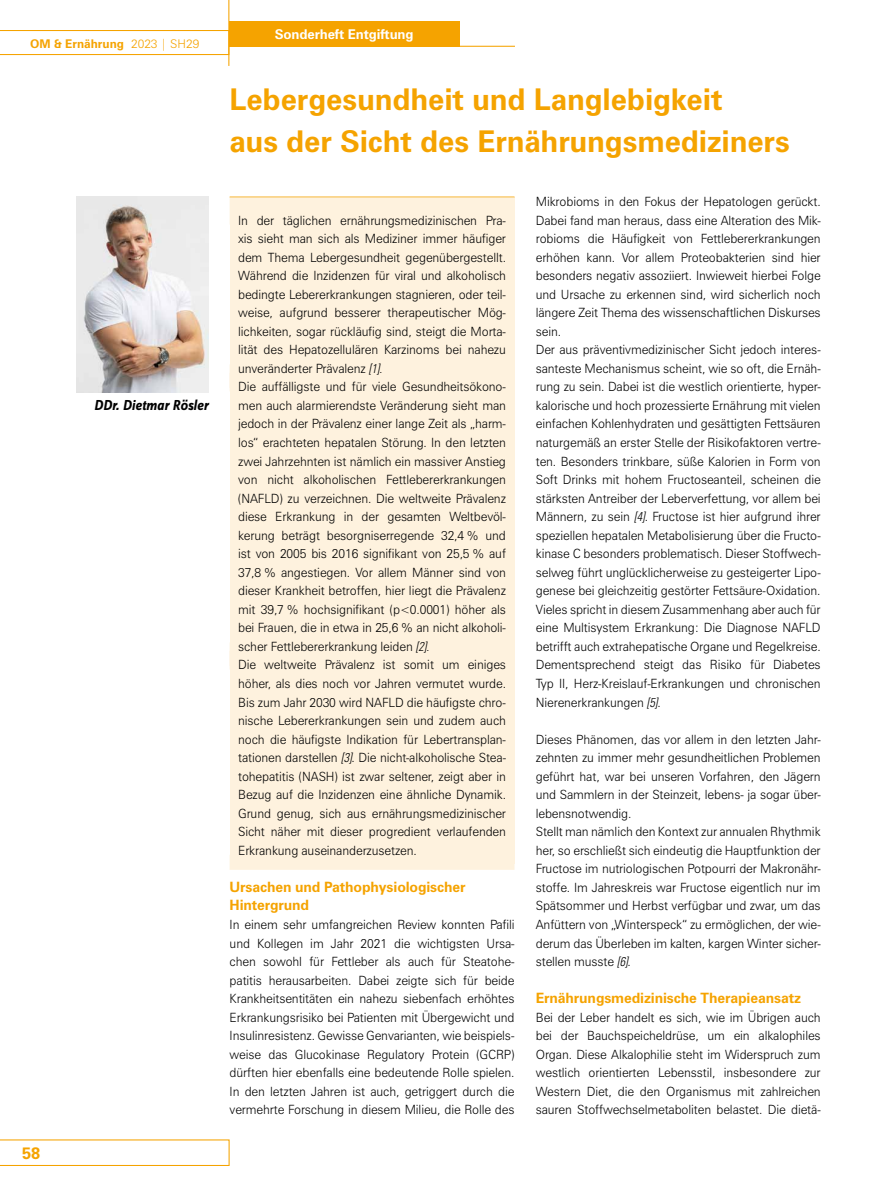
<style>
.page{position:relative;width:893px;height:1191px;background:#fff}
.page>*{position:absolute;margin:0;border:0;box-sizing:border-box;transform-origin:0 0}
.t1{font:700 30px/42px "Zurich BT";letter-spacing:-.005em;color:#f5a300}
.t2{font:700 16.5px "Zurich BT";color:#f5a300}
.t3{font:italic 700 15px "Zine Sans Dis";color:#000;scale:.95 1}
.t4{font:700 14.25px/18.6px "Zurich BT";letter-spacing:-.01em;color:#f5a300}
.t5{font:700 13.5px "Zurich BT";letter-spacing:-.01em;color:#fff}
.t6{font:300 12.75px/18.6px "Zurich BT";letter-spacing:-.01em;color:#000;scale:.95 1}
.t7{font:700 12px "Zurich BT";color:#f5a300}
.s1{font-weight:300}
.s2{font-family:"Univers";font-style:italic;font-stretch:condensed}
</style>
<div class="page">
<hr style="left:228px;top:0;width:1px;height:66px;background:#f5a300">
<hr style="left:457px;top:46px;width:58px;height:1px;background:#f5a300">
<div style="left:229px;top:21px;width:230px;height:26px;background:#f5a300"></div>
<svg style="left:0;top:30px;width:229px;height:25px"></svg>
<div style="left:230px;top:197px;width:284px;height:667px;background:#fef2de"></div>
<div style="left:230px;top:855px;width:284px;height:15px;background:#fef2de"></div>
<img style="left:77px;top:197px;width:131px;height:196px">
<svg style="left:0;top:1139px;width:230px;height:27px"></svg>
<p class="t7" style="left:30px;top:36px;width:171px">OM &amp; Ernährung <span class="s1">2023 | SH29</span></p>
<p class="t3" style="left:94px;top:397px;width:122px">DDr. Dietmar Rösler</p>
<p class="t2" style="left:22px;top:1143px;width:20px">58</p>
<p class="t5" style="left:275px;top:26px;width:140px">Sonderheft Entgiftung</p>
<h1 class="t1" style="left:229px;top:78px;width:562px">Lebergesundheit und Langlebigkeit<br>aus der Sicht des Ernährungsmediziners</h1>
<p class="t6" style="left:238px;top:211px;width:284px">In der täglichen ernährungsmedizinischen Pra&shy;xis sieht man sich als Mediziner immer häufiger dem Thema Lebergesundheit gegenübergestellt.<br>Während die Inzidenzen für viral und alkoholisch bedingte Lebererkrankungen stagnieren, oder teil&shy;weise, aufgrund besserer therapeutischer Mög&shy;lichkeiten, sogar rückläufig sind, steigt die Morta&shy;lität des Hepatozellulären Karzinoms bei nahezu unveränderter Prävalenz <span class="s2">[1].<br></span>Die auffälligste und für viele Gesundheitsökono&shy;men auch alarmierendste Veränderung sieht man jedoch in der Prävalenz einer lange Zeit als „harm&shy;los“ erachteten hepatalen Störung. In den letzten zwei Jahrzehnten ist nämlich ein massiver Anstieg von nicht alkoholischen Fettlebererkrankungen (NAFLD) zu verzeichnen. Die weltweite Prävalenz diese Erkrankung in der gesamten Weltbevöl&shy;kerung beträgt besorgniserregende 32,4 % und ist von 2005 bis 2016 signifikant von 25,5 % auf 37,8 % angestiegen. Vor allem Männer sind von dieser Krankheit betroffen, hier liegt die Prävalenz mit 39,7 % hochsignifikant (p&lt;0.0001) höher als bei Frauen, die in etwa in 25,6 % an nicht alkoholi&shy;scher Fettlebererkrankung leiden <span class="s2">[2].<br></span>Die weltweite Prävalenz ist somit um einiges höher, als dies noch vor Jahren vermutet wurde.<br>Bis zum Jahr 2030 wird NAFLD die häufigste chro&shy;nische Lebererkrankungen sein und zudem auch noch die häufigste Indikation für Lebertransplan&shy;tationen darstellen <span class="s2">[3]</span>. Die nicht-alkoholische Stea&shy;tohepatitis (NASH) ist zwar seltener, zeigt aber in Bezug auf die Inzidenzen eine ähnliche Dynamik.<br>Grund genug, sich aus ernährungsmedizinischer Sicht näher mit dieser progredient verlaufenden Erkrankung auseinanderzusetzen.</p>
<p class="t4" style="left:230px;top:877px;width:237px">Ursachen und Pathophysiologischer<br>Hintergrund</p>
<p class="t6" style="left:230px;top:915px;width:301px;text-align:justify">In einem sehr umfangreichen Review konnten Pafili und Kollegen im Jahr 2021 die wichtigsten Ursa&shy;chen sowohl für Fettleber als auch für Steatohe&shy;patitis herausarbeiten. Dabei zeigte sich für beide Krankheitsentitäten ein nahezu siebenfach erhöhtes Erkrankungsrisiko bei Patienten mit Übergewicht und Insulinresistenz. Gewisse Genvarianten, wie beispiels&shy;weise das Glucokinase Regulatory Protein (GCRP) dürften hier ebenfalls eine bedeutende Rolle spielen.<br>In den letzten Jahren ist auch, getriggert durch die vermehrte Forschung in diesem Milieu, die Rolle des</p>
<p class="t6" style="left:536px;top:192px;width:301px">Mikrobioms in den Fokus der Hepatologen gerückt.<br>Dabei fand man heraus, dass eine Alteration des Mik&shy;robioms die Häufigkeit von Fettlebererkrankungen erhöhen kann. Vor allem Proteobakterien sind hier besonders negativ assoziiert. Inwieweit hierbei Folge und Ursache zu erkennen sind, wird sicherlich noch längere Zeit Thema des wissenschaftlichen Diskurses sein.<br>Der aus präventivmedizinischer Sicht jedoch interes&shy;santeste Mechanismus scheint, wie so oft, die Ernäh&shy;rung zu sein. Dabei ist die westlich orientierte, hyper&shy;kalorische und hoch prozessierte Ernährung mit vielen einfachen Kohlenhydraten und gesättigten Fettsäuren naturgemäß an erster Stelle der Risikofaktoren vertre&shy;ten. Besonders trinkbare, süße Kalorien in Form von Soft Drinks mit hohem Fructoseanteil, scheinen die stärksten Antreiber der Leberverfettung, vor allem bei Männern, zu sein <span class="s2">[4]</span>. Fructose ist hier aufgrund ihrer speziellen hepatalen Metabolisierung über die Fructo&shy;kinase C besonders problematisch. Dieser Stoffwech&shy;selweg führt unglücklicherweise zu gesteigerter Lipo&shy;genese bei gleichzeitig gestörter Fettsäure-Oxidation.<br>Vieles spricht in diesem Zusammenhang aber auch für eine Multisystem Erkrankung: Die Diagnose NAFLD betrifft auch extrahepatische Organe und Regelkreise.<br>Dementsprechend steigt das Risiko für Diabetes Typ II, Herz-Kreislauf-Erkrankungen und chronischen Nierenerkrankungen <span class="s2">[5]</span>.</p>
<p class="t6" style="left:536px;top:729px;width:301px">Dieses Phänomen, das vor allem in den letzten Jahr&shy;zehnten zu immer mehr gesundheitlichen Problemen geführt hat, war bei unseren Vorfahren, den Jägern und Sammlern in der Steinzeit, lebens- ja sogar über&shy;lebensnotwendig.<br>Stellt man nämlich den Kontext zur annualen Rhythmik her, so erschließt sich eindeutig die Hauptfunktion der Fructose im nutriologischen Potpourri der Makronähr&shy;stoffe. Im Jahreskreis war Fructose eigentlich nur im Spätsommer und Herbst verfügbar und zwar, um das Anfüttern von „Winterspeck“ zu ermöglichen, der wie&shy;derum das Überleben im kalten, kargen Winter sicher&shy;stellen musste <span class="s2">[6]</span>.</p>
<p class="t4" style="left:536px;top:988px;width:267px">Ernährungsmedizinische Therapieansatz</p>
<p class="t6" style="left:536px;top:1007px;width:301px;text-align:justify">Bei der Leber handelt es sich, wie im Übrigen auch bei der Bauchspeicheldrüse, um ein alkalophiles Organ. Diese Alkalophilie steht im Widerspruch zum westlich orientierten Lebensstil, insbesondere zur Western Diet, die den Organismus mit zahlreichen sauren Stoffwechselmetaboliten belastet. Die dietä-</p>
</div>
